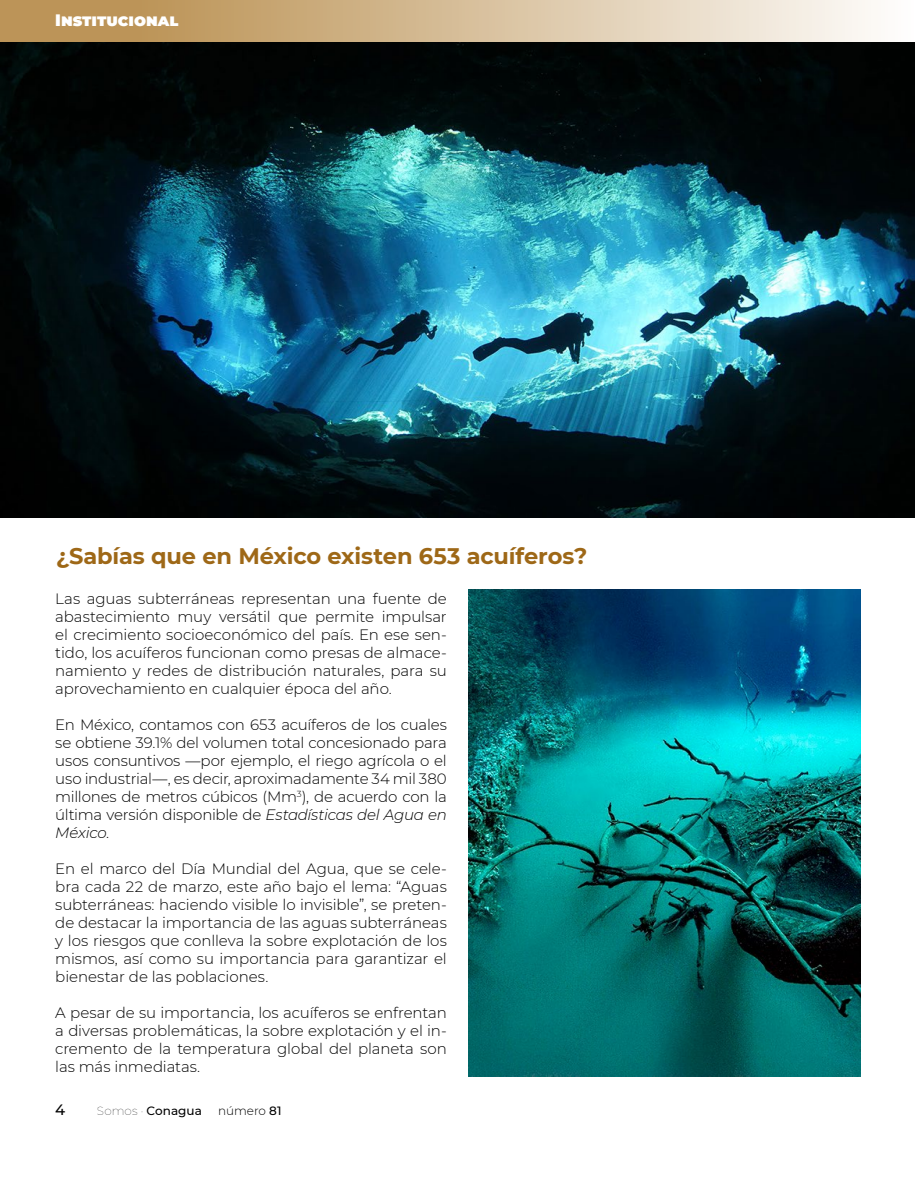
<style>
.page{position:relative;width:915px;height:1191px;background:#fff}
.page>*{position:absolute;margin:0;border:0;box-sizing:border-box;transform-origin:0 0}
.t1{font:700 22.5px "Montserrat";letter-spacing:-.005em;color:#9e6817}
.t2{font:900 16.5px "Montserrat";color:#fff}
.t3{font:300 15px/18px "Montserrat";letter-spacing:-.01em;color:#000;text-align:justify}
.t4{font:500 15px "Montserrat";color:#000}
.t5{font:500 12px "Montserrat";letter-spacing:.005em;color:#000}
.t6{font:300 12px "Montserrat";letter-spacing:-.005em;color:#000}
.s1{font-style:italic}
.s2{font-weight:100}
.s3{font-weight:500}
</style>
<div class="page">
<img style="left:1px;top:41px;width:913px;height:476px">
<svg style="left:0;top:0;width:871px;height:41px;background:#d5bc97"></svg>
<img style="left:468px;top:589px;width:392px;height:487px">
<p class="t2" style="left:55px;top:7px;width:121px">Institucional</p>
<h1 class="t1" style="left:56px;top:540px;width:532px">¿Sabías que en México existen 653 acuíferos?</h1>
<p class="t3" style="left:55px;top:589px;width:393px">Las aguas subterráneas representan una fuente de abastecimiento muy versátil que permite impulsar el crecimiento socioeconómico del país. En ese sen&shy;tido, los acuíferos funcionan como presas de almace&shy;namiento y redes de distribución naturales, para su aprovechamiento en cualquier época del año.</p>
<p class="t3" style="left:55px;top:715px;width:393px">En México, contamos con 653 acuíferos de los cuales se obtiene 39.1% del volumen total concesionado para usos consuntivos —por ejemplo, el riego agrícola o el uso industrial—, es decir, aproximadamente 34 mil 380 millones de metros cúbicos (Mm<sup>3</sup>), de acuerdo con la última versión disponible de <span class="s1">Estadísticas del Agua en México.</span></p>
<p class="t3" style="left:55px;top:859px;width:393px">En el marco del Día Mundial del Agua, que se cele&shy;bra cada 22 de marzo, este año bajo el lema: “Aguas subterráneas: haciendo visible lo invisible”, se preten&shy;de destacar la importancia de las aguas subterráneas y los riesgos que conlleva la sobre explotación de los mismos, así como su importancia para garantizar el bienestar de las poblaciones.</p>
<p class="t3" style="left:55px;top:1003px;width:393px">A pesar de su importancia, los acuíferos se enfrentan a diversas problemáticas, la sobre explotación y el in&shy;cremento de la temperatura global del planeta son las más inmediatas.</p>
<p class="t4" style="left:55px;top:1098px;width:12px">4</p>
<p class="t5" style="left:97px;top:1102px;width:106px"><span class="s2">Somos ·</span> Conagua</p>
<p class="t6" style="left:218px;top:1102px;width:65px">número <span class="s3">81</span></p>
</div>
